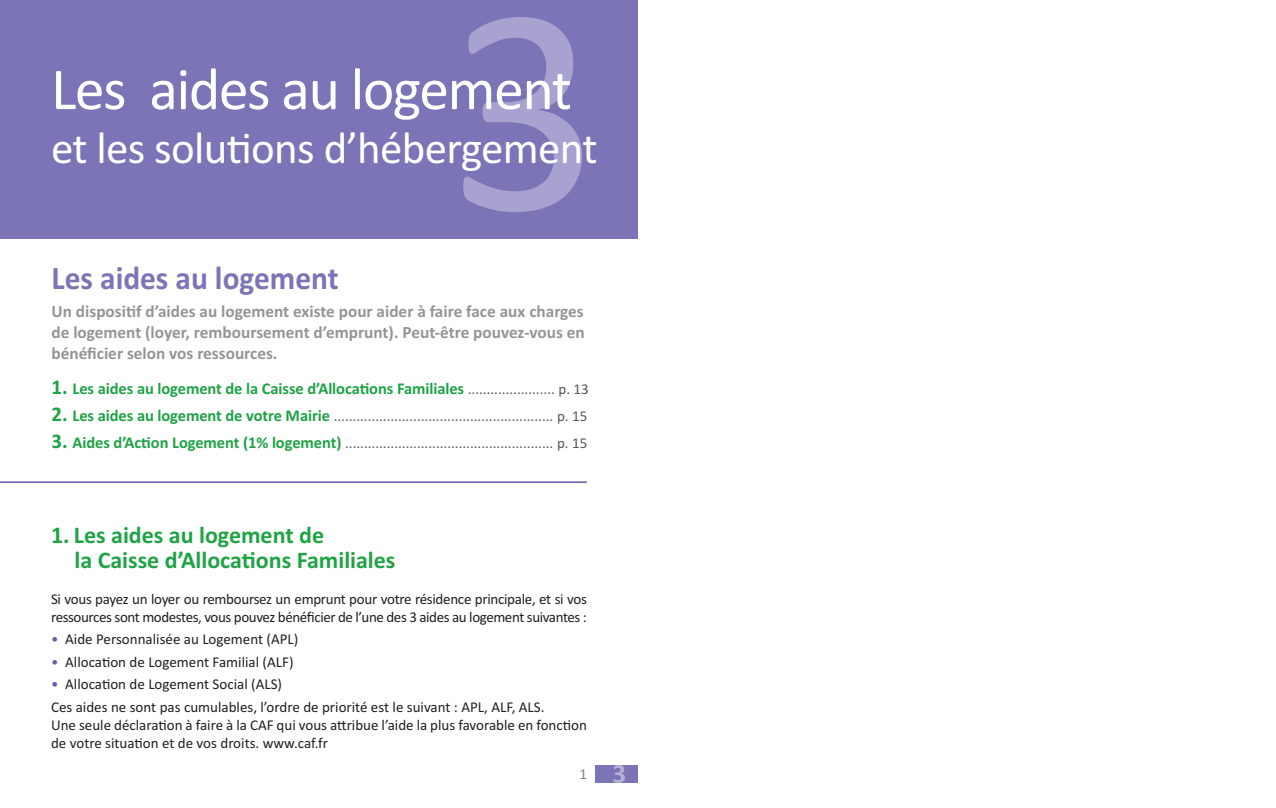
<style>
.page{position:relative;width:1276px;height:808px;background:#fff}
.page>*{position:absolute;margin:0;border:0;box-sizing:border-box;transform-origin:0 0}
.t1{font:60px "Calibri";letter-spacing:-.025em;color:#fff}
.t2{font:45px "Calibri";letter-spacing:-.015em;color:#fff}
.t3{font:700 33px "Calibri";color:#7b75b7;scale:.95 1}
.t4{font:700 24px/25.5px "Calibri";color:#1fa345}
.t5{font:700 17.25px/20.7px "Calibri";color:#939598;text-align:justify}
.t6{font:700 16.5px "Calibri";letter-spacing:-.005em;color:#1fa345}
.t7{font:15px/22.5px "Calibri";color:#231f20}
.t8{font:15px "Calibri";color:#57585a}
.t9{font:15px/18px "Calibri";letter-spacing:-.025em;color:#231f20}
.t10{font:15px "Calibri";color:#808285}
.s1{font-size:21px}
.s2{font-weight:400;font-size:15px;color:#57585a}
.s3{font-weight:700;font-size:21px;color:#1fa345}
.s4{font-weight:700;font-size:16.5px;color:#1fa345}
.s5{color:#625ea9}
</style>
<div class="page">
<div style="left:0;top:0;width:638px;height:238px;background:#7b75b7"></div>
<svg style="left:463px;top:17px;width:119px;height:195px"></svg>
<hr style="left:0;top:481px;width:587px;height:2px;background:#625ea9">
<div style="left:595px;top:765px;width:43px;height:17px;background:#7b75b7"></div>
<svg style="left:613px;top:765px;width:12px;height:18px"></svg>
<h1 class="t1" style="left:51px;top:53px;width:522px">Les aides au logement</h1>
<h2 class="t2" style="left:51px;top:121px;width:548px">et les solutions d’hébergement</h2>
<h3 class="t3" style="left:52px;top:259px;width:304px">Les aides au logement</h3>
<p class="t5" style="left:52px;top:301px;width:535px">Un dispositif d’aides au logement existe pour aider à faire face aux charges de logement (loyer, remboursement d’emprunt). Peut-être pouvez-vous en bénéficier selon vos ressources.</p>
<p class="t6" style="left:52px;top:378px;width:539px"><span class="s1">1.</span> Les aides au logement de la Caisse d’Allocations Familiales <span class="s2">....................... p. 13</span></p>
<p class="t8" style="left:52px;top:407px;width:537px"><span class="s3">2.</span> <span class="s4">Les aides au logement de votre Mairie</span> .......................................................... p. 15</p>
<p class="t8" style="left:52px;top:434px;width:537px"><span class="s3">3.</span> <span class="s4">Aides d’Action Logement (1% logement)</span> ....................................................... p. 15</p>
<h3 class="t4" style="left:75px;top:522px;width:322px;text-indent:-23px">1. Les aides au logement de<br>la Caisse d’Allocations Familiales</h3>
<p class="t9" style="left:51px;top:590px;width:537px">Si vous payez un loyer ou remboursez un emprunt pour votre résidence principale, et si vos ressources sont modestes, vous pouvez bénéficier de l’une des 3 aides au logement suivantes :</p>
<p class="t7" style="left:51px;top:628px;width:249px"><span class="s5">•</span> Aide Personnalisée au Logement (APL)</p>
<p class="t7" style="left:51px;top:650px;width:244px"><span class="s5">•</span> Allocation de Logement Familial (ALF)</p>
<p class="t7" style="left:51px;top:673px;width:495px"><span class="s5">•</span> Allocation de Logement Social (ALS)<br>Ces aides ne sont pas cumulables, l’ordre de priorité est le suivant : APL, ALF, ALS.</p>
<p class="t7" style="left:51px;top:716px;width:537px;line-height:18px">Une seule déclaration à faire à la CAF qui vous attribue l’aide la plus favorable en fonction de votre situation et de vos droits. www.caf.fr</p>
<p class="t10" style="left:579px;top:765px;width:9px">1</p>
</div>
